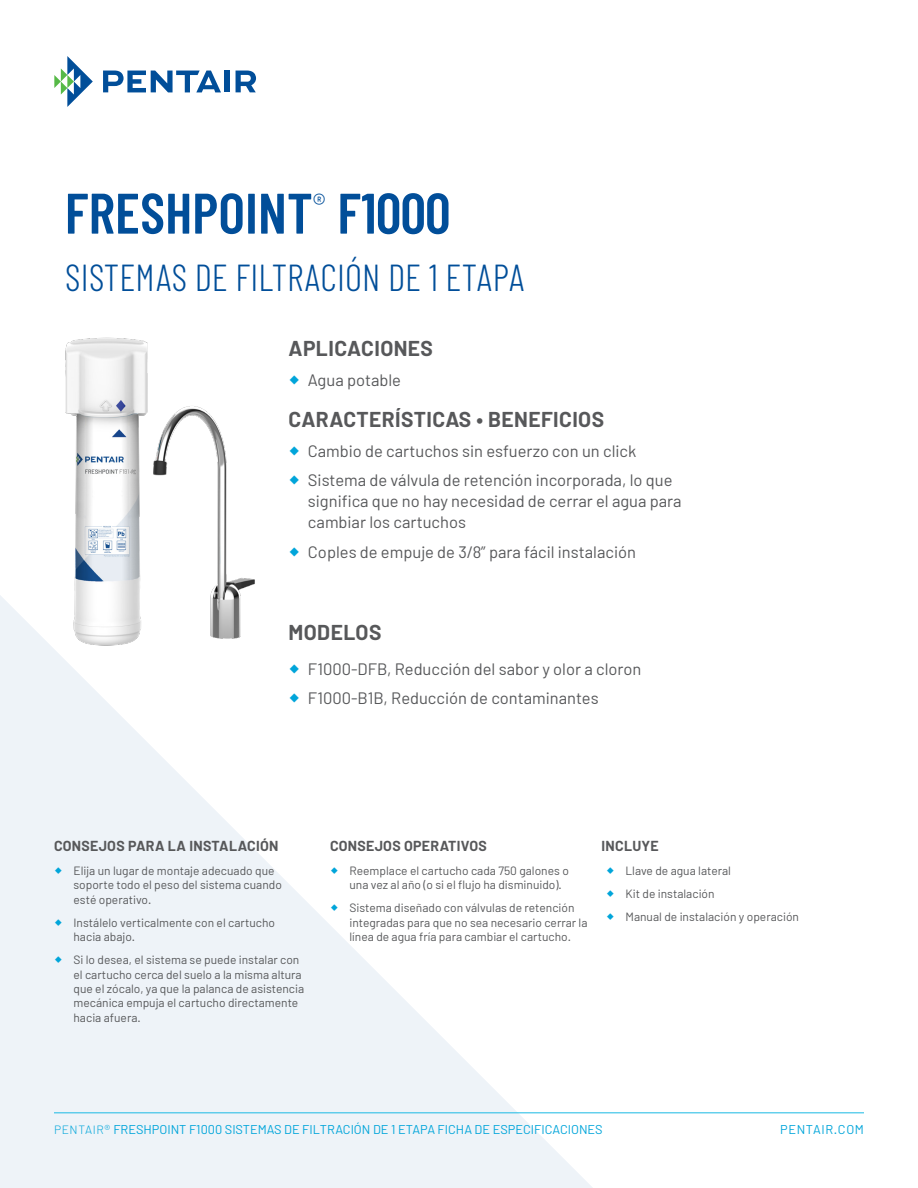
<style>
.page{position:relative;width:918px;height:1188px;background:#fff}
.page>*{position:absolute;margin:0;border:0;box-sizing:border-box;transform-origin:0 0}
.Brand_Name_Line_NS{font:600 57px "Barlow Condensed";color:#014e99}
.Brand_Name_Line_NS-2{font:300 37.5px "Barlow Condensed";color:#014e99}
.BodyCopy{font:700 21px "Barlow";letter-spacing:.02em;color:#57585a}
.BodyCopy-2{font:16.5px/21px "Barlow";color:#57585a}
.BodyCopy-3{font:700 14.1px "Barlow";letter-spacing:.02em;color:#57585a}
.Descriptor_InfoLine{font:12.75px "Barlow";color:#00a5da}
.Descriptor_InfoLine-2{font:12.75px "Barlow";letter-spacing:.05em;color:#00a5da}
.BodyCopy-4{font:12px/14.4px "Barlow";color:#57585a}
.s1{font-weight:300;font-size:12px}
.s2{font-weight:300}
</style>
<div class="page">
<svg style="left:0;top:595px;width:608px;height:593px;fill:#eef3f8"></svg>
<hr style="left:54px;top:1112px;width:810px;height:1px;background:#19b9e4">
<svg style="left:54px;top:56px;width:39px;height:51px"></svg>
<svg style="left:103px;top:71px;width:118px;height:21px"></svg>
<div style="left:225px;top:71px;width:5px;height:21px;background:#014e99"></div>
<svg style="left:236px;top:71px;width:20px;height:21px"></svg>
<img style="left:61px;top:337px;width:198px;height:322px">
<svg style="left:290px;top:664px;width:9px;height:9px"></svg>
<svg style="left:290px;top:694px;width:9px;height:9px"></svg>
<svg style="left:55px;top:867px;width:7px;height:7px"></svg>
<svg style="left:55px;top:919px;width:7px;height:7px"></svg>
<svg style="left:55px;top:956px;width:7px;height:7px"></svg>
<svg style="left:331px;top:867px;width:7px;height:7px"></svg>
<svg style="left:331px;top:905px;width:7px;height:6px"></svg>
<p class="Brand_Name_Line_NS" style="left:65px;top:178px;width:387px">FRESHPOINT<sup>®</sup> F1000</p>
<p class="Brand_Name_Line_NS-2" style="left:65px;top:254px;width:462px">SISTEMAS DE FILTRACIÓN DE 1 ETAPA</p>
<p class="BodyCopy" style="left:288px;top:335px;width:146px">APLICACIONES</p>
<p class="BodyCopy-2" style="left:308px;top:369px;width:95px">Agua potable</p>
<p class="BodyCopy" style="left:288px;top:406px;width:317px">CARACTERÍSTICAS • BENEFICIOS</p>
<p class="BodyCopy-2" style="left:308px;top:440px;width:330px">Cambio de cartuchos sin esfuerzo con un click</p>
<p class="BodyCopy-2" style="left:308px;top:469px;width:375px">Sistema de válvula de retención incorporada, lo que significa que no hay necesidad de cerrar el agua para cambiar los cartuchos</p>
<p class="BodyCopy-2" style="left:308px;top:541px;width:330px">Coples de empuje de 3/8” para fácil instalación</p>
<p class="BodyCopy" style="left:288px;top:620px;width:95px">MODELOS</p>
<p class="BodyCopy-2" style="left:308px;top:658px;width:335px">F1000-DFB, Reducción del sabor y olor a cloron</p>
<p class="BodyCopy-2" style="left:308px;top:688px;width:292px">F1000-B1B, Reducción de contaminantes</p>
<p class="BodyCopy-3" style="left:54px;top:837px;width:226px">CONSEJOS PARA LA INSTALACIÓN</p>
<p class="BodyCopy-3" style="left:330px;top:837px;width:158px">CONSEJOS OPERATIVOS</p>
<p class="BodyCopy-3" style="left:602px;top:837px;width:59px">INCLUYE</p>
<p class="BodyCopy-4" style="left:74px;top:863px;width:210px">Elija un lugar de montaje adecuado que soporte todo el peso del sistema cuando esté operativo.</p>
<p class="BodyCopy-4" style="left:74px;top:915px;width:203px">Instálelo verticalmente con el cartucho hacia abajo.</p>
<p class="BodyCopy-4" style="left:74px;top:952px;width:232px">Si lo desea, el sistema se puede instalar con el cartucho cerca del suelo a la misma altura que el zócalo, ya que la palanca de asistencia mecánica empuja el cartucho directamente hacia afuera.</p>
<p class="BodyCopy-4" style="left:350px;top:863px;width:221px">Reemplace el cartucho cada 750 galones o una vez al año (o si el flujo ha disminuido).</p>
<p class="BodyCopy-4" style="left:350px;top:900px;width:240px">Sistema diseñado con válvulas de retención integradas para que no sea necesario cerrar la línea de agua fría para cambiar el cartucho.</p>
<p class="BodyCopy-4" style="left:626px;top:863px;width:107px">Llave de agua lateral</p>
<p class="BodyCopy-4" style="left:626px;top:886px;width:91px">Kit de instalación</p>
<p class="BodyCopy-4" style="left:626px;top:909px;width:175px">Manual de instalación y operación</p>
<p class="Descriptor_InfoLine" style="left:54px;top:1121px;width:550px"><span class="s1">PENTAIR</span><span class="s2">®</span> FRESHPOINT F1000 SISTEMAS DE FILTRACIÓN DE 1 ETAPA FICHA DE ESPECIFICACIONES</p>
<p class="Descriptor_InfoLine-2" style="left:780px;top:1121px;width:85px">PENTAIR.COM</p>
</div>
